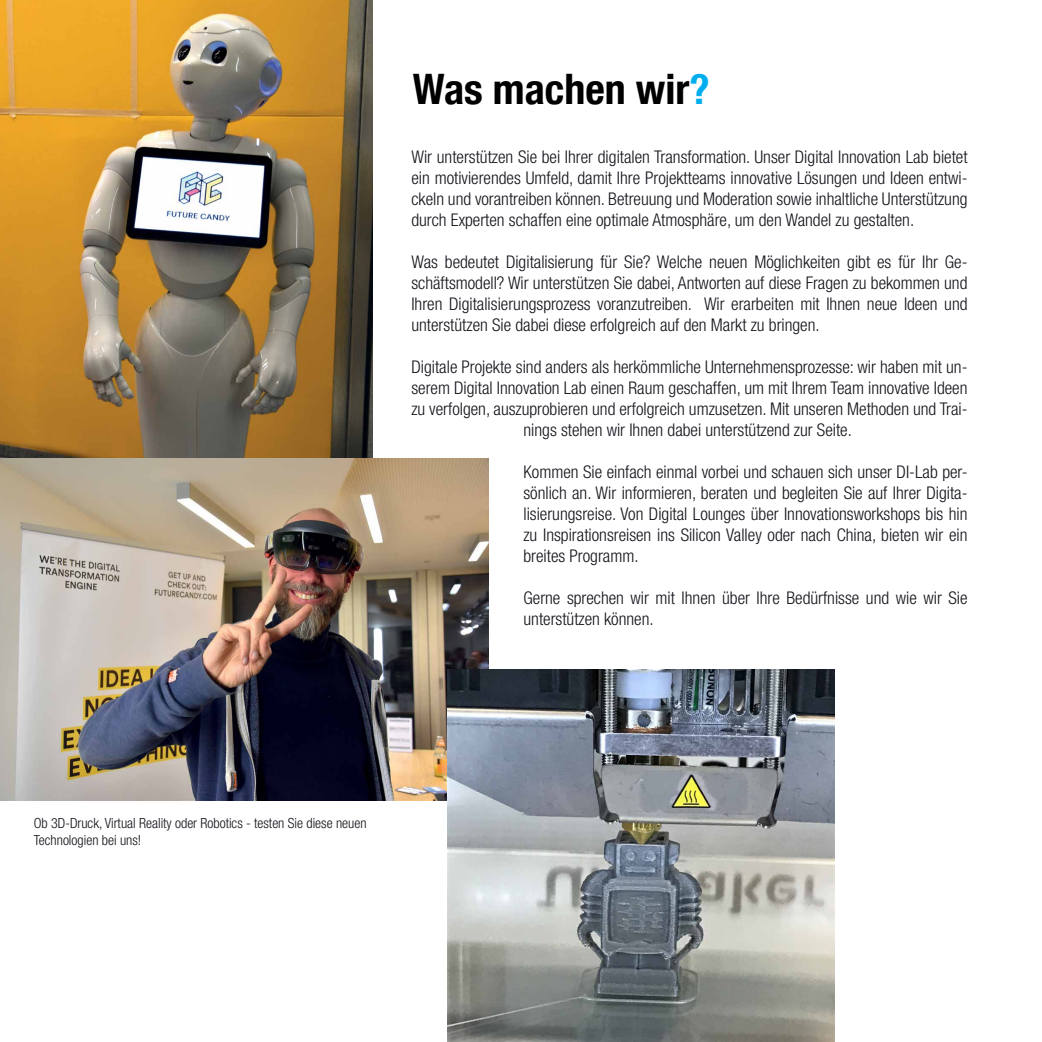
<style>
.page{position:relative;width:1042px;height:1042px;background:#fff}
.page>*{position:absolute;margin:0;border:0;box-sizing:border-box;transform-origin:0 0}
.t1{font:700 condensed 42px "Helvetica Neue LT Com";color:#000}
.t2{font:300 condensed 17.5px/21px "Helvetica Neue LT Com";color:#13131b;text-align:justify}
.t3{font:300 condensed 14px/16.8px "Helvetica Neue LT Com";color:#13131b}
.s1{color:#00aeef}
</style>
<div class="page">
<img style="left:0;top:0;width:372px;height:458px">
<img style="left:0;top:458px;width:489px;height:343px">
<img style="left:448px;top:669px;width:387px;height:373px">
<h1 class="t1" style="left:413px;top:64px;width:298px">Was machen wir<span class="s1">?</span></h1>
<p class="t2" style="left:411px;top:146px;width:558px">Wir unterstützen Sie bei Ihrer digitalen Transformation. Unser Digital Innovation Lab bietet ein motivierendes Umfeld, damit Ihre Projektteams innovative Lösungen und Ideen entwi&shy;ckeln und vorantreiben können. Betreuung und Moderation sowie inhaltliche Unterstützung durch Experten schaffen eine optimale Atmosphäre, um den Wandel zu gestalten.</p>
<p class="t2" style="left:411px;top:251px;width:558px">Was bedeutet Digitalisierung für Sie? Welche neuen Möglichkeiten gibt es für Ihr Ge&shy;schäftsmodell? Wir unterstützen Sie dabei, Antworten auf diese Fragen zu bekommen und Ihren Digitalisierungsprozess voranzutreiben. Wir erarbeiten mit Ihnen neue Ideen und unterstützen Sie dabei diese erfolgreich auf den Markt zu bringen.</p>
<p class="t2" style="left:411px;top:356px;width:558px;text-align:center">Digitale Projekte sind anders als herkömmliche Unternehmensprozesse: wir haben mit un&shy;serem Digital Innovation Lab einen Raum geschaffen, um mit Ihrem Team innovative Ideen zu verfolgen, auszuprobieren und erfolgreich umzusetzen. Mit unseren Methoden und Trai&shy;nings stehen wir Ihnen dabei unterstützend zur Seite.</p>
<p class="t2" style="left:523px;top:461px;width:446px">Kommen Sie einfach einmal vorbei und schauen sich unser DI-Lab per&shy;sönlich an. Wir informieren, beraten und begleiten Sie auf Ihrer Digita&shy;lisierungsreise. Von Digital Lounges über Innovationsworkshops bis hin zu Inspirationsreisen ins Silicon Valley oder nach China, bieten wir ein breites Programm.</p>
<p class="t2" style="left:523px;top:587px;width:445px">Gerne sprechen wir mit Ihnen über Ihre Bedürfnisse und wie wir Sie unterstützen können.</p>
<p class="t3" style="left:34px;top:814px;width:334px">Ob 3D-Druck, Virtual Reality oder Robotics - testen Sie diese neuen<br>Technologien bei uns!</p>
</div>
